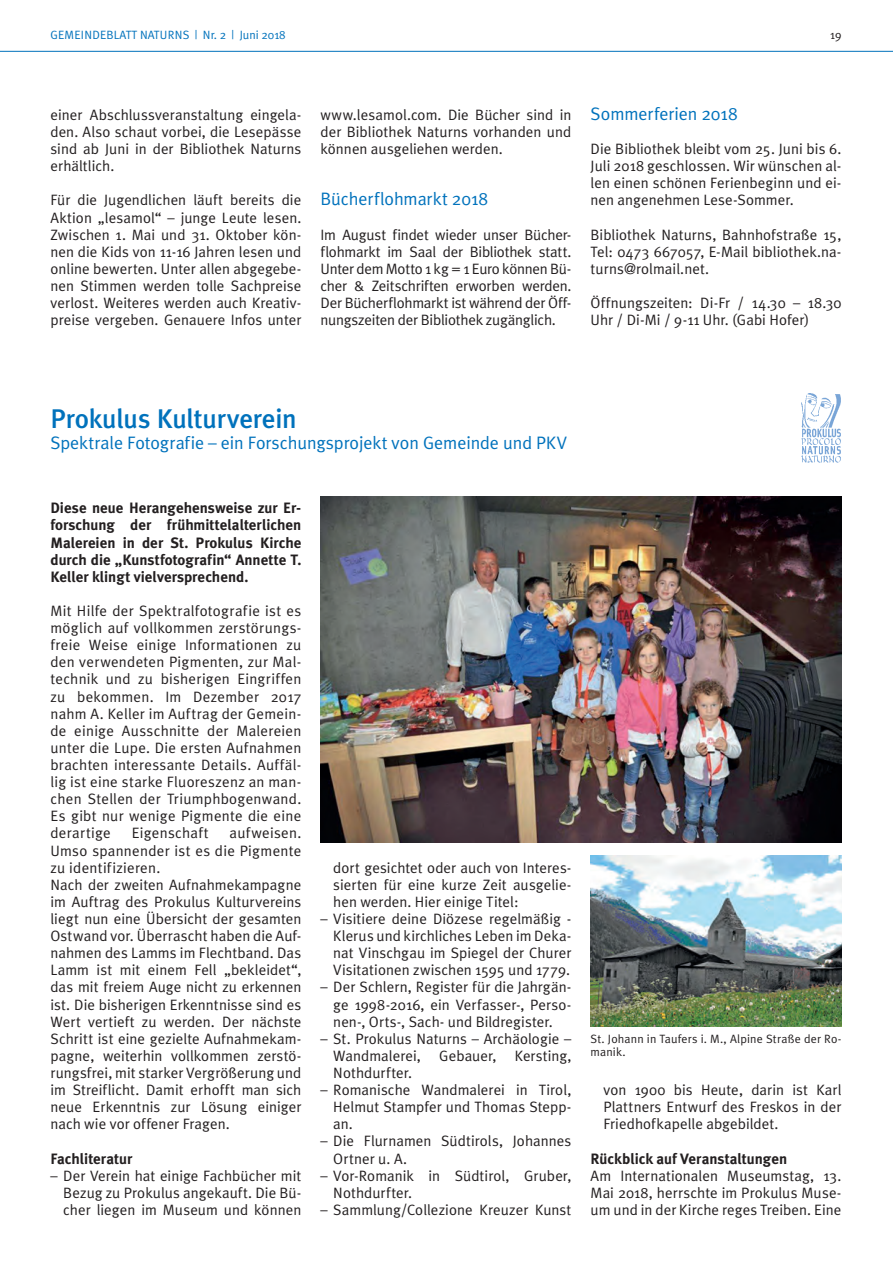
<style>
.page{position:relative;width:893px;height:1264px;background:#fff}
.page>*{position:absolute;margin:0;border:0;box-sizing:border-box;transform-origin:0 0}
.t1{font:500 27px "Meta Plus";letter-spacing:-.015em;color:#0072bc}
.t2{font:18px "Meta Plus Normal";letter-spacing:-.005em;color:#0072bc}
.t3{font:15px/17.1px "Meta Plus Normal";letter-spacing:.005em;color:#231f20;text-align:justify}
.t4{font:700 15px/17.1px "Meta Plus";color:#231f20;text-align:justify}
.t5{font:12px/13.5px "Meta Plus Normal";letter-spacing:.01em;color:#231f20}
.t6{font:12px "Meta Plus Normal";letter-spacing:.01em;color:#0072bc}
</style>
<div class="page">
<hr style="left:0;top:51px;width:893px;height:1px;background:#0072bc">
<img style="left:801px;top:393px;width:40px;height:69px">
<img style="left:320px;top:496px;width:521px;height:346px">
<img style="left:590px;top:855px;width:251px;height:171px">
<p class="t6" style="left:50px;top:28px;width:237px">GEMEINDEBLATT NATURNS | Nr. 2 | Juni 2018</p>
<p class="t5" style="left:830px;top:28px;width:13px">19</p>
<p class="t3" style="left:50px;top:106px;width:252px">einer Abschlussveranstaltung eingela&shy;den. Also schaut vorbei, die Lesepässe sind ab Juni in der Bibliothek Naturns erhältlich.</p>
<p class="t3" style="left:50px;top:191px;width:252px">Für die Jugendlichen läuft bereits die Aktion „lesamol“ – junge Leute lesen.<br>Zwischen 1. Mai und 31. Oktober kön&shy;nen die Kids von 11-16 Jahren lesen und online bewerten. Unter allen abgegebe&shy;nen Stimmen werden tolle Sachpreise verlost. Weiteres werden auch Kreativ&shy;preise vergeben. Genauere Infos unter</p>
<p class="t3" style="left:320px;top:106px;width:252px">www.lesamol.com. Die Bücher sind in der Bibliothek Naturns vorhanden und können ausgeliehen werden.</p>
<p class="t2" style="left:320px;top:189px;width:169px">Bücherflohmarkt 2018</p>
<p class="t3" style="left:320px;top:226px;width:252px">Im August findet wieder unser Bücher&shy;flohmarkt im Saal der Bibliothek statt.<br>Unter dem Motto 1 kg = 1 Euro können Bü&shy;cher &amp; Zeitschriften erworben werden.<br>Der Bücherflohmarkt ist während der Öff&shy;nungszeiten der Bibliothek zugänglich.</p>
<p class="t2" style="left:590px;top:103px;width:149px">Sommerferien 2018</p>
<p class="t3" style="left:590px;top:140px;width:252px">Die Bibliothek bleibt vom 25. Juni bis 6.<br>Juli 2018 geschlossen. Wir wünschen al&shy;len einen schönen Ferienbeginn und ei&shy;nen angenehmen Lese-Sommer.</p>
<p class="t3" style="left:590px;top:226px;width:252px">Bibliothek Naturns, Bahnhofstraße 15, Tel: 0473 667057, E-Mail bibliothek.na&shy;turns@rolmail.net.</p>
<p class="t3" style="left:590px;top:294px;width:252px">Öffnungszeiten: Di-Fr / 14.30 – 18.30<br>Uhr / Di-Mi / 9-11 Uhr. (Gabi Hofer)</p>
<h1 class="t1" style="left:50px;top:403px;width:248px">Prokulus Kulturverein</h1>
<p class="t2" style="left:50px;top:432px;width:518px">Spektrale Fotografie – ein Forschungsprojekt von Gemeinde und PKV</p>
<p class="t4" style="left:50px;top:499px;width:252px">Diese neue Herangehensweise zur Er&shy;forschung der frühmittelalterlichen Malereien in der St. Prokulus Kirche durch die „Kunstfotografin“ Annette T.<br>Keller klingt vielversprechend.</p>
<p class="t3" style="left:50px;top:602px;width:252px">Mit Hilfe der Spektralfotografie ist es möglich auf vollkommen zerstörungs&shy;freie Weise einige Informationen zu den verwendeten Pigmenten, zur Mal&shy;technik und zu bisherigen Eingriffen zu bekommen. Im Dezember 2017 nahm A. Keller im Auftrag der Gemein&shy;de einige Ausschnitte der Malereien unter die Lupe. Die ersten Aufnahmen brachten interessante Details. Auffäl&shy;lig ist eine starke Fluoreszenz an man&shy;chen Stellen der Triumphbogenwand.<br>Es gibt nur wenige Pigmente die eine derartige</p>
<p class="t3" style="left:132px;top:824px;width:78px">Eigenschaft</p>
<p class="t3" style="left:50px;top:824px;width:252px;text-align:left;text-indent:179px">aufweisen.<br>Umso spannender ist es die Pigmente zu identifizieren.<br>Nach der zweiten Aufnahmekampagne im Auftrag des Prokulus Kulturvereins liegt nun eine Übersicht der gesamten Ostwand vor. Überrascht haben die Auf&shy;nahmen des Lamms im Flechtband. Das Lamm ist mit einem Fell „bekleidet“, das mit freiem Auge nicht zu erkennen ist. Die bisherigen Erkenntnisse sind es Wert vertieft zu werden. Der nächste Schritt ist eine gezielte Aufnahmekam&shy;pagne, weiterhin vollkommen zerstö&shy;rungsfrei, mit starker Vergrößerung und im Streiflicht. Damit erhofft man sich neue Erkenntnis zur Lösung einiger nach wie vor offener Fragen.</p>
<p class="t4" style="left:50px;top:1149px;width:83px">Fachliteratur</p>
<p class="t3" style="left:63px;top:1166px;width:240px;text-indent:-13px">– Der Verein hat einige Fachbücher mit Bezug zu Prokulus angekauft. Die Bü&shy;cher liegen im Museum und können</p>
<p class="t3" style="left:333px;top:858px;width:240px">dort gesichtet oder auch von Interes&shy;sierten für eine kurze Zeit ausgelie&shy;hen werden. Hier einige Titel:</p>
<p class="t3" style="left:333px;top:910px;width:240px;text-indent:-13px">– Visitiere deine Diözese regelmäßig - Klerus und kirchliches Leben im Deka&shy;nat Vinschgau im Spiegel der Churer Visitationen zwischen 1595 und 1779.</p>
<p class="t3" style="left:333px;top:978px;width:240px;text-indent:-13px">– Der Schlern, Register für die Jahrgän&shy;ge 1998-2016, ein Verfasser-, Perso&shy;nen-, Orts-, Sach- und Bildregister.</p>
<p class="t3" style="left:333px;top:1029px;width:240px;text-indent:-13px">– St. Prokulus Naturns – Archäologie – Wandmalerei, Gebauer, Kersting, Nothdurfter.</p>
<p class="t3" style="left:333px;top:1081px;width:240px;text-indent:-13px">– Romanische Wandmalerei in Tirol, Helmut Stampfer und Thomas Stepp&shy;an.</p>
<p class="t3" style="left:333px;top:1132px;width:240px;text-indent:-13px">– Die Flurnamen Südtirols, Johannes<br>Ortner u. A.</p>
<p class="t3" style="left:333px;top:1166px;width:240px;text-indent:-13px">– Vor-Romanik in Südtirol, Gruber,<br>Nothdurfter.</p>
<p class="t3" style="left:320px;top:1200px;width:252px">– Sammlung/Collezione Kreuzer Kunst</p>
<p class="t5" style="left:590px;top:1031px;width:252px">St. Johann in Taufers i. M., Alpine Straße der Ro&shy;manik.</p>
<p class="t3" style="left:603px;top:1081px;width:240px">von 1900 bis Heute, darin ist Karl Plattners Entwurf des Freskos in der Friedhofkapelle abgebildet.</p>
<p class="t4" style="left:590px;top:1149px;width:198px">Rückblick auf Veranstaltungen</p>
<p class="t3" style="left:590px;top:1166px;width:252px">Am Internationalen Museumstag, 13.<br>Mai 2018, herrschte im Prokulus Muse&shy;um und in der Kirche reges Treiben. Eine</p>
</div>
